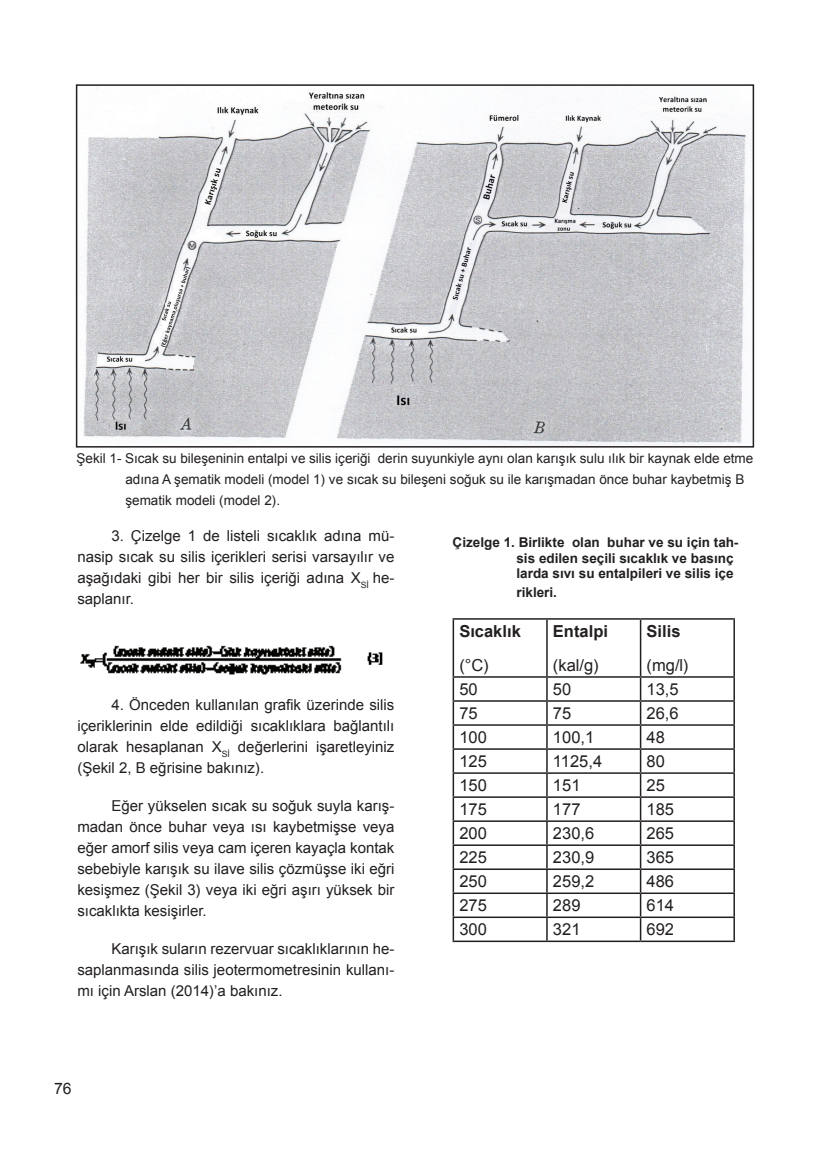
<style>
.page{position:relative;width:830px;height:1149px;background:#fff}
.page>*{position:absolute;margin:0;border:0;box-sizing:border-box;transform-origin:0 0}
.t1{font:16.5px "Arial";color:#231f20}
.t2{font:700 16.5px "Arial";color:#231f20}
.t3{font:15.75px "Arial";color:#231f20}
.t4{font:15px/21px "Arial";color:#231f20;text-align:justify}
.t5{font:13.5px/21px "Arial";color:#231f20}
.t6{font:700 13.5px/15.6px "Arial";color:#231f20}
</style>
<div class="page">
<img style="left:83px;top:87px;width:664px;height:357px">
<div style="left:76px;top:84px;width:677px;height:363px;border:2px solid #231f20"></div>
<hr style="left:452px;top:618px;width:94px;height:1px;background:#231f20">
<hr style="left:452px;top:619px;width:2px;height:57px;background:#231f20">
<hr style="left:546px;top:618px;width:94px;height:1px;background:#231f20">
<hr style="left:546px;top:619px;width:1px;height:57px;background:#231f20">
<hr style="left:640px;top:618px;width:94px;height:1px;background:#231f20">
<hr style="left:639px;top:619px;width:2px;height:57px;background:#231f20">
<hr style="left:733px;top:619px;width:1px;height:57px;background:#231f20">
<hr style="left:452px;top:676px;width:94px;height:1px;background:#231f20">
<hr style="left:452px;top:677px;width:2px;height:23px;background:#231f20">
<hr style="left:546px;top:676px;width:94px;height:1px;background:#231f20">
<hr style="left:640px;top:676px;width:94px;height:1px;background:#231f20">
<hr style="left:639px;top:677px;width:2px;height:23px;background:#231f20">
<hr style="left:452px;top:700px;width:94px;height:1px;background:#231f20">
<hr style="left:452px;top:701px;width:2px;height:23px;background:#231f20">
<hr style="left:546px;top:700px;width:94px;height:1px;background:#231f20">
<hr style="left:640px;top:700px;width:94px;height:1px;background:#231f20">
<hr style="left:639px;top:701px;width:2px;height:23px;background:#231f20">
<hr style="left:452px;top:724px;width:94px;height:1px;background:#231f20">
<hr style="left:452px;top:725px;width:2px;height:23px;background:#231f20">
<hr style="left:546px;top:724px;width:94px;height:1px;background:#231f20">
<hr style="left:640px;top:724px;width:94px;height:1px;background:#231f20">
<hr style="left:639px;top:725px;width:2px;height:23px;background:#231f20">
<hr style="left:452px;top:748px;width:94px;height:1px;background:#231f20">
<hr style="left:452px;top:749px;width:2px;height:23px;background:#231f20">
<hr style="left:546px;top:748px;width:94px;height:1px;background:#231f20">
<hr style="left:640px;top:748px;width:94px;height:1px;background:#231f20">
<hr style="left:639px;top:749px;width:2px;height:23px;background:#231f20">
<hr style="left:452px;top:772px;width:94px;height:1px;background:#231f20">
<hr style="left:452px;top:773px;width:2px;height:23px;background:#231f20">
<hr style="left:546px;top:772px;width:94px;height:1px;background:#231f20">
<hr style="left:640px;top:772px;width:94px;height:1px;background:#231f20">
<hr style="left:639px;top:773px;width:2px;height:23px;background:#231f20">
<hr style="left:452px;top:796px;width:94px;height:1px;background:#231f20">
<hr style="left:452px;top:797px;width:2px;height:23px;background:#231f20">
<hr style="left:546px;top:796px;width:94px;height:1px;background:#231f20">
<hr style="left:640px;top:796px;width:94px;height:1px;background:#231f20">
<hr style="left:639px;top:797px;width:2px;height:23px;background:#231f20">
<hr style="left:452px;top:820px;width:94px;height:1px;background:#231f20">
<hr style="left:452px;top:821px;width:2px;height:23px;background:#231f20">
<hr style="left:546px;top:820px;width:94px;height:1px;background:#231f20">
<hr style="left:640px;top:820px;width:94px;height:1px;background:#231f20">
<hr style="left:639px;top:821px;width:2px;height:23px;background:#231f20">
<hr style="left:452px;top:844px;width:94px;height:1px;background:#231f20">
<hr style="left:452px;top:845px;width:2px;height:23px;background:#231f20">
<hr style="left:546px;top:844px;width:94px;height:1px;background:#231f20">
<hr style="left:640px;top:844px;width:94px;height:1px;background:#231f20">
<hr style="left:639px;top:845px;width:2px;height:23px;background:#231f20">
<hr style="left:452px;top:868px;width:94px;height:1px;background:#231f20">
<hr style="left:452px;top:869px;width:2px;height:23px;background:#231f20">
<hr style="left:546px;top:868px;width:94px;height:1px;background:#231f20">
<hr style="left:640px;top:868px;width:94px;height:1px;background:#231f20">
<hr style="left:639px;top:869px;width:2px;height:23px;background:#231f20">
<hr style="left:452px;top:892px;width:94px;height:1px;background:#231f20">
<hr style="left:452px;top:893px;width:2px;height:23px;background:#231f20">
<hr style="left:546px;top:892px;width:94px;height:1px;background:#231f20">
<hr style="left:640px;top:892px;width:94px;height:1px;background:#231f20">
<hr style="left:639px;top:893px;width:2px;height:23px;background:#231f20">
<hr style="left:452px;top:916px;width:94px;height:1px;background:#231f20">
<hr style="left:452px;top:917px;width:2px;height:23px;background:#231f20">
<hr style="left:546px;top:916px;width:94px;height:1px;background:#231f20">
<svg style="left:546px;top:677px;width:1px;height:263px"></svg>
<hr style="left:640px;top:916px;width:94px;height:1px;background:#231f20">
<hr style="left:639px;top:917px;width:2px;height:23px;background:#231f20">
<svg style="left:733px;top:677px;width:1px;height:263px"></svg>
<hr style="left:452px;top:940px;width:94px;height:1px;background:#231f20">
<hr style="left:546px;top:940px;width:94px;height:1px;background:#231f20">
<hr style="left:640px;top:940px;width:94px;height:1px;background:#231f20">
<img style="left:80px;top:645px;width:262px;height:30px">
<img style="left:367px;top:652px;width:16px;height:13px">
<p class="t5" style="left:125px;top:447px;width:629px;text-indent:-49px">Şekil 1- Sıcak su bileşeninin entalpi ve silis içeriği derin suyunkiyle aynı olan karışık sulu ılık bir kaynak elde etme adına A şematik modeli (model 1) ve sıcak su bileşeni soğuk su ile karışmadan önce buhar kaybetmiş B şematik modeli (model 2).</p>
<p class="t6" style="left:516px;top:534px;width:224px;text-indent:-64px">Çizelge 1. Birlikte olan buhar ve su için tah&shy;sis edilen seçili sıcaklık ve basınç larda sıvı su entalpileri ve silis içe</p>
<p class="t6" style="left:516px;top:584px;width:42px">rikleri.</p>
<p class="t2" style="left:459px;top:621px;width:63px">Sıcaklık</p>
<p class="t1" style="left:459px;top:655px;width:31px">(°C)</p>
<p class="t4" style="left:77px;top:525px;width:318px;text-indent:34px">3. Çizelge 1 de listeli sıcaklık adına mü&shy;nasip sıcak su silis içerikleri serisi varsayılır ve aşağıdaki gibi her bir silis içeriği adına X<sub>Sİ</sub> he&shy;saplanır.</p>
<p class="t2" style="left:646px;top:621px;width:35px">Silis</p>
<p class="t1" style="left:646px;top:655px;width:44px">(mg/l)</p>
<p class="t2" style="left:552px;top:621px;width:57px">Entalpi</p>
<p class="t1" style="left:552px;top:655px;width:47px">(kal/g)</p>
<p class="t4" style="left:77px;top:694px;width:318px;text-indent:34px">4. Önceden kullanılan grafik üzerinde silis içeriklerinin elde edildiği sıcaklıklara bağlantılı olarak hesaplanan X<sub>Sİ</sub> değerlerini işaretleyiniz (Şekil 2, B eğrisine bakınız).</p>
<p class="t4" style="left:77px;top:795px;width:318px;text-indent:34px">Eğer yükselen sıcak su soğuk suyla karış&shy;madan önce buhar veya ısı kaybetmişse veya eğer amorf silis veya cam içeren kayaçla kontak sebebiyle karışık su ilave silis çözmüşse iki eğri kesişmez (Şekil 3) veya iki eğri aşırı yüksek bir sıcaklıkta kesişirler.</p>
<p class="t4" style="left:77px;top:938px;width:318px;text-indent:34px">Karışık suların rezervuar sıcaklıklarının he&shy;saplanmasında silis jeotermometresinin kullanı&shy;mı için Arslan (2014)’a bakınız.</p>
<p class="t3" style="left:54px;top:1079px;width:19px">76</p>
<p class="t1" style="left:459px;top:679px;width:20px">50</p>
<p class="t1" style="left:552px;top:679px;width:20px">50</p>
<p class="t1" style="left:646px;top:679px;width:34px">13,5</p>
<p class="t1" style="left:459px;top:703px;width:20px">75</p>
<p class="t1" style="left:552px;top:703px;width:20px">75</p>
<p class="t1" style="left:646px;top:703px;width:34px">26,6</p>
<p class="t1" style="left:459px;top:727px;width:29px">100</p>
<p class="t1" style="left:552px;top:727px;width:43px">100,1</p>
<p class="t1" style="left:646px;top:727px;width:20px">48</p>
<p class="t1" style="left:459px;top:751px;width:29px">125</p>
<p class="t1" style="left:552px;top:751px;width:51px">1125,4</p>
<p class="t1" style="left:646px;top:751px;width:20px">80</p>
<p class="t1" style="left:459px;top:775px;width:29px">150</p>
<p class="t1" style="left:552px;top:775px;width:29px">151</p>
<p class="t1" style="left:646px;top:775px;width:20px">25</p>
<p class="t1" style="left:459px;top:799px;width:29px">175</p>
<p class="t1" style="left:552px;top:799px;width:29px">177</p>
<p class="t1" style="left:646px;top:799px;width:29px">185</p>
<p class="t1" style="left:459px;top:823px;width:29px">200</p>
<p class="t1" style="left:552px;top:823px;width:43px">230,6</p>
<p class="t1" style="left:646px;top:823px;width:29px">265</p>
<p class="t1" style="left:459px;top:847px;width:29px">225</p>
<p class="t1" style="left:552px;top:847px;width:43px">230,9</p>
<p class="t1" style="left:646px;top:847px;width:29px">365</p>
<p class="t1" style="left:459px;top:871px;width:29px">250</p>
<p class="t1" style="left:552px;top:871px;width:43px">259,2</p>
<p class="t1" style="left:646px;top:871px;width:29px">486</p>
<p class="t1" style="left:459px;top:895px;width:29px">275</p>
<p class="t1" style="left:552px;top:895px;width:29px">289</p>
<p class="t1" style="left:646px;top:895px;width:29px">614</p>
<p class="t1" style="left:459px;top:919px;width:29px">300</p>
<p class="t1" style="left:552px;top:919px;width:29px">321</p>
<p class="t1" style="left:646px;top:919px;width:29px">692</p>
</div>
